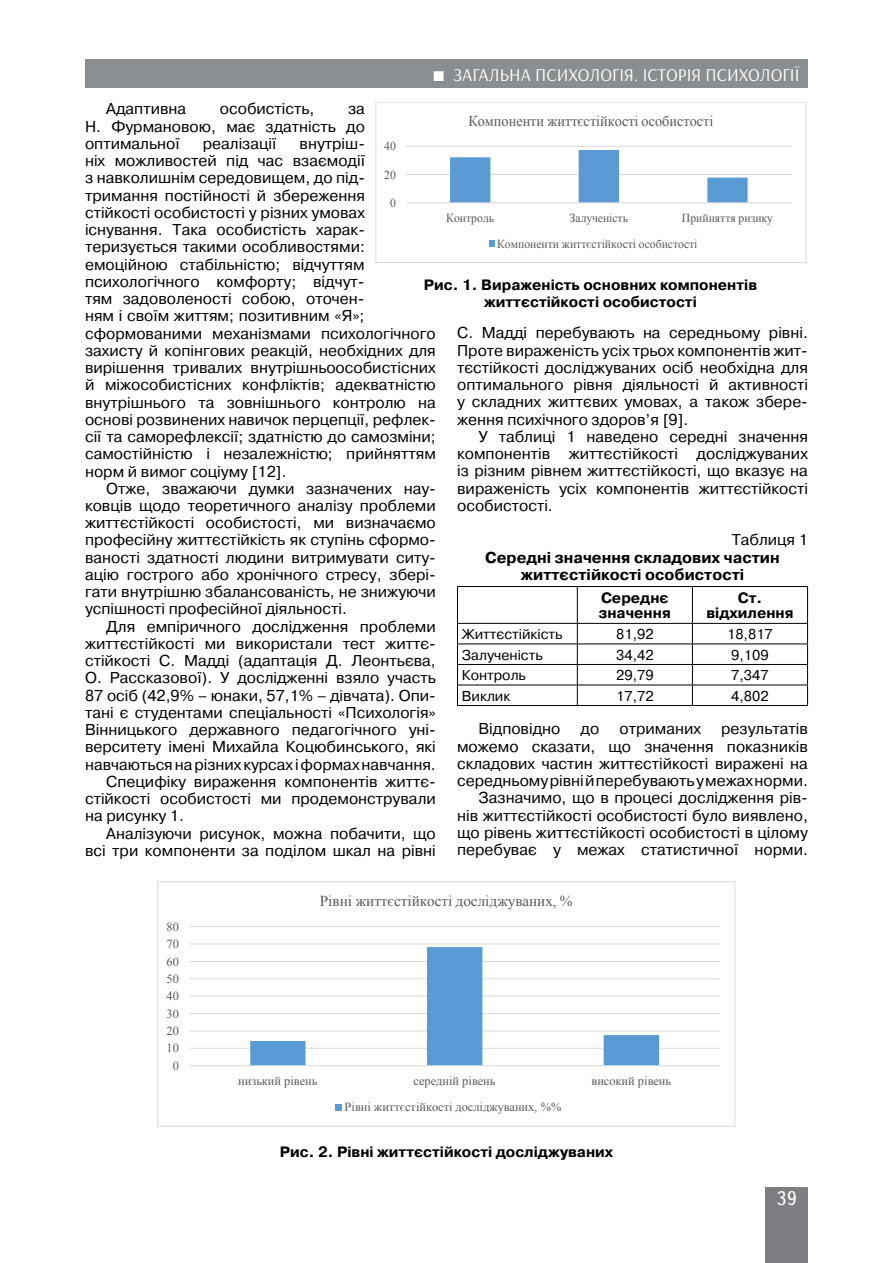
<style>
.page{position:relative;width:893px;height:1263px;background:#fff}
.page>*{position:absolute;margin:0;border:0;box-sizing:border-box;transform-origin:0 0}
.t1{font:19.5px "Ukrainian Text";color:#fff}
.t2{font:18px "Arsenal";color:#fff}
.t3{font:15.75px/17.2px "Pragmatica C";color:#000;text-align:justify}
.t4{font:700 15.75px/17.2px "Pragmatica C";color:#000;text-align:center}
.t5{font:15.15px "Times New Roman";color:#595959}
.t6{font:700 15px/15px "Pragmatica C";color:#000;text-align:center}
.t7{font:15px "Times New Roman";color:#595959;scale:.96 1}
.t8{font:14.25px "Pragmatica C";color:#000}
.t9{font:12.3px "Times New Roman";color:#595959}
.t10{font:12.15px "Times New Roman";color:#595959;scale:.96 1}
</style>
<div class="page">
<div style="left:765px;top:1187px;width:43px;height:76px;background:#7d7e81"></div>
<div style="left:85px;top:60px;width:723px;height:28px;background:#8b8e90"></div>
<hr style="left:457px;top:586px;width:120px;height:1px;background:#000">
<hr style="left:577px;top:586px;width:115px;height:1px;background:#000">
<hr style="left:692px;top:586px;width:116px;height:1px;background:#000">
<hr style="left:457px;top:623px;width:120px;height:1px;background:#000">
<hr style="left:577px;top:623px;width:115px;height:1px;background:#000">
<hr style="left:692px;top:623px;width:116px;height:1px;background:#000">
<hr style="left:457px;top:643px;width:120px;height:1px;background:#000">
<hr style="left:577px;top:643px;width:115px;height:1px;background:#000">
<hr style="left:692px;top:643px;width:116px;height:1px;background:#000">
<hr style="left:457px;top:664px;width:120px;height:1px;background:#000">
<hr style="left:577px;top:664px;width:115px;height:1px;background:#000">
<hr style="left:692px;top:664px;width:116px;height:1px;background:#000">
<hr style="left:457px;top:685px;width:120px;height:1px;background:#000">
<hr style="left:577px;top:685px;width:115px;height:1px;background:#000">
<hr style="left:692px;top:685px;width:116px;height:1px;background:#000">
<hr style="left:457px;top:705px;width:120px;height:1px;background:#000">
<hr style="left:577px;top:705px;width:115px;height:1px;background:#000">
<hr style="left:692px;top:705px;width:116px;height:1px;background:#000">
<hr style="left:457px;top:587px;width:1px;height:36px;background:#000">
<svg style="left:457px;top:624px;width:1px;height:81px"></svg>
<hr style="left:577px;top:587px;width:1px;height:36px;background:#000">
<hr style="left:692px;top:587px;width:1px;height:36px;background:#000">
<hr style="left:807px;top:587px;width:1px;height:36px;background:#000">
<svg style="left:577px;top:624px;width:1px;height:81px"></svg>
<svg style="left:692px;top:624px;width:1px;height:81px"></svg>
<svg style="left:807px;top:624px;width:1px;height:81px"></svg>
<hr style="left:189px;top:1048px;width:531px;height:1px;background:#d9d9d9">
<hr style="left:189px;top:1030px;width:531px;height:1px;background:#d9d9d9">
<hr style="left:189px;top:1013px;width:531px;height:1px;background:#d9d9d9">
<hr style="left:189px;top:995px;width:531px;height:1px;background:#d9d9d9">
<hr style="left:189px;top:978px;width:531px;height:1px;background:#d9d9d9">
<hr style="left:189px;top:961px;width:531px;height:1px;background:#d9d9d9">
<hr style="left:189px;top:943px;width:531px;height:1px;background:#d9d9d9">
<hr style="left:189px;top:926px;width:531px;height:1px;background:#d9d9d9">
<svg style="left:250px;top:947px;width:409px;height:118px"></svg>
<hr style="left:189px;top:1065px;width:531px;height:1px;background:#d9d9d9">
<svg style="left:336px;top:1104px;width:6px;height:6px"></svg>
<div style="left:157px;top:882px;width:578px;height:245px;border:1px solid #d9d9d9"></div>
<hr style="left:406px;top:174px;width:386px;height:1px;background:#d9d9d9">
<hr style="left:406px;top:146px;width:386px;height:1px;background:#d9d9d9">
<svg style="left:450px;top:150px;width:298px;height:52px"></svg>
<hr style="left:406px;top:202px;width:386px;height:1px;background:#d9d9d9">
<svg style="left:489px;top:241px;width:6px;height:6px"></svg>
<div style="left:375px;top:102px;width:431px;height:161px;border:1px solid #d9d9d9"></div>
<p class="t2" style="left:453px;top:64px;width:347px">ЗАГАЛЬНА ПСИХОЛОГІЯ. ІСТОРІЯ ПСИХОЛОГІЇ</p>
<p class="t2" style="left:568px;top:64px;width:181px">ТЕОРІЯ ТА ІСТОРІЯ СОЦІ</p>
<p class="t3" style="left:106px;top:100px;width:81px">Адаптивна</p>
<p class="t3" style="left:220px;top:100px;width:96px">особистість,</p>
<p class="t3" style="left:85px;top:100px;width:281px;text-indent:263px">за Н. Фурмановою, має здатність до оптимальної</p>
<p class="t7" style="left:468px;top:111px;width:257px">Компоненти життєстійкості особистості</p>
<p class="t3" style="left:85px;top:135px;width:352px;text-align:left;text-indent:215px">внутріш-<br>ніх можливостей під час взаємодії<br>з навколишнім середовищем, до під&shy;тримання постійності й збереження<br>стійкості особистості у різних умовах існування. Така особистість харак&shy;теризується такими особливостями: емоційною стабільністю; відчуттям психологічного комфорту; відчут-<br>тям задоволеності собою, оточен-<br>ням і своїм життям; позитивним «Я»; сформованими механізмами психологічного захисту й копінгових реакцій, необхідних для вирішення тривалих внутрішньоособистісних й міжособистісних конфліктів; адекватністю внутрішнього та зовнішнього контролю на основі розвинених навичок перцепції, рефлек&shy;сії та саморефлексії; здатністю до самозміни; самостійністю і незалежністю; прийняттям норм й вимог соціуму [12].</p>
<p class="t3" style="left:85px;top:480px;width:352px;text-indent:21px">Отже, зважаючи думки зазначених нау&shy;ковців щодо теоретичного аналізу проблеми життєстійкості особистості, ми визначаємо професійну життєстійкість як ступінь сформо&shy;ваності здатності людини витримувати ситу&shy;ацію гострого або хронічного стресу, збері&shy;гати внутрішню збалансованість, не знижуючи успішності професійної діяльності.</p>
<p class="t3" style="left:106px;top:618px;width:331px">Для емпіричного дослідження проблеми</p>
<p class="t3" style="left:85px;top:635px;width:352px">життєстійкості ми використали тест життє-</p>
<p class="t3" style="left:85px;top:652px;width:352px">стійкості С. Мадді (адаптація Д. Леонтьєва,</p>
<p class="t3" style="left:85px;top:670px;width:352px">О. Рассказової). У дослідженні взяло участь</p>
<p class="t3" style="left:85px;top:687px;width:352px">87 осіб (42,9% – юнаки, 57,1% – дівчата). Опи-</p>
<p class="t3" style="left:85px;top:704px;width:352px">тані є студентами спеціальності «Психологія»</p>
<p class="t3" style="left:85px;top:721px;width:352px">Вінницького державного педагогічного уні-</p>
<p class="t3" style="left:85px;top:739px;width:352px">верситету імені Михайла Коцюбинського, які</p>
<p class="t3" style="left:85px;top:756px;width:352px">навчаються на різних курсах і формах навчання.</p>
<p class="t3" style="left:106px;top:773px;width:331px">Специфіку вираження компонентів життє-</p>
<p class="t3" style="left:85px;top:790px;width:352px">стійкості особистості ми продемонстрували</p>
<p class="t3" style="left:85px;top:808px;width:100px">на рисунку 1.</p>
<p class="t3" style="left:106px;top:825px;width:331px">Аналізуючи рисунок, можна побачити, що</p>
<p class="t3" style="left:85px;top:842px;width:352px">всі три компоненти за поділом шкал на рівні</p>
<p class="t3" style="left:203px;top:135px;width:75px">реалізації</p>
<p class="t10" style="left:384px;top:138px;width:14px">40</p>
<p class="t10" style="left:384px;top:166px;width:14px">20</p>
<p class="t10" style="left:390px;top:195px;width:8px">0</p>
<p class="t10" style="left:446px;top:209px;width:51px">Контроль</p>
<p class="t10" style="left:570px;top:209px;width:62px">Залученість</p>
<p class="t10" style="left:682px;top:209px;width:96px">Прийняття ризику</p>
<p class="t10" style="left:497px;top:236px;width:210px">Компоненти життєстійкості особистості</p>
<p class="t6" style="left:424px;top:276px;width:335px;line-height:17.2px">Рис. 1. Вираженість основних компонентів життєстійкості особистості</p>
<p class="t3" style="left:457px;top:325px;width:352px">С. Мадді перебувають на середньому рівні.<br>Проте вираженість усіх трьох компонентів жит&shy;тєстійкості досліджуваних осіб необхідна для оптимального рівня діяльності й активності у складних життєвих умовах, а також збере&shy;ження психічного здоров’я [9].</p>
<p class="t3" style="left:457px;top:428px;width:352px;text-indent:21px">У таблиці 1 наведено середні значення компонентів життєстійкості досліджуваних із різним рівнем життєстійкості, що вказує на вираженість усіх компонентів життєстійкості особистості.</p>
<p class="t3" style="left:732px;top:532px;width:78px">Таблиця 1</p>
<p class="t4" style="left:485px;top:549px;width:296px">Середні значення складових частин життєстійкості особистості</p>
<p class="t6" style="left:599px;top:591px;width:73px;text-align:left">Середнє значення</p>
<p class="t6" style="left:706px;top:591px;width:89px">Ст. відхилення</p>
<p class="t8" style="left:462px;top:627px;width:102px">Життєстійкість</p>
<p class="t8" style="left:616px;top:627px;width:39px">81,92</p>
<p class="t8" style="left:727px;top:627px;width:47px">18,817</p>
<p class="t8" style="left:462px;top:647px;width:82px">Залученість</p>
<p class="t8" style="left:616px;top:647px;width:39px">34,42</p>
<p class="t8" style="left:731px;top:647px;width:39px">9,109</p>
<p class="t8" style="left:462px;top:668px;width:66px">Контроль</p>
<p class="t8" style="left:616px;top:668px;width:39px">29,79</p>
<p class="t8" style="left:731px;top:668px;width:39px">7,347</p>
<p class="t8" style="left:462px;top:688px;width:50px">Виклик</p>
<p class="t8" style="left:616px;top:688px;width:39px">17,72</p>
<p class="t8" style="left:731px;top:688px;width:39px">4,802</p>
<p class="t3" style="left:478px;top:721px;width:84px">Відповідно</p>
<p class="t3" style="left:581px;top:721px;width:20px">до</p>
<p class="t3" style="left:619px;top:721px;width:83px">отриманих</p>
<p class="t3" style="left:457px;top:721px;width:352px;text-align:right">результатів<br>можемо сказати, що значення показників складових частин життєстійкості виражені на середньому рівні й перебувають у межах норми.<br>Зазначимо, що в процесі дослідження рів&shy;нів життєстійкості особистості було виявлено, що рівень життєстійкості особистості в цілому перебуває у межах статистичної норми.</p>
<p class="t9" style="left:167px;top:918px;width:14px">80</p>
<p class="t9" style="left:167px;top:936px;width:14px">70</p>
<p class="t9" style="left:167px;top:953px;width:14px">60</p>
<p class="t9" style="left:167px;top:970px;width:14px">50</p>
<p class="t9" style="left:167px;top:988px;width:14px">40</p>
<p class="t9" style="left:167px;top:1005px;width:14px">30</p>
<p class="t9" style="left:167px;top:1023px;width:14px">20</p>
<p class="t9" style="left:167px;top:1040px;width:14px">10</p>
<p class="t9" style="left:173px;top:1057px;width:8px">0</p>
<p class="t5" style="left:320px;top:891px;width:254px">Рівні життєстійкості досліджуваних, %</p>
<p class="t9" style="left:238px;top:1072px;width:81px">низький рівень</p>
<p class="t9" style="left:414px;top:1072px;width:83px">середній рівень</p>
<p class="t9" style="left:592px;top:1072px;width:81px">високий рівень</p>
<p class="t9" style="left:345px;top:1099px;width:218px">Рівні життєстійкості досліджуваних, %%</p>
<p class="t6" style="left:280px;top:1144px;width:335px">Рис. 2. Рівні життєстійкості досліджуваних</p>
<p class="t1" style="left:776px;top:1188px;width:22px">39</p>
</div>
